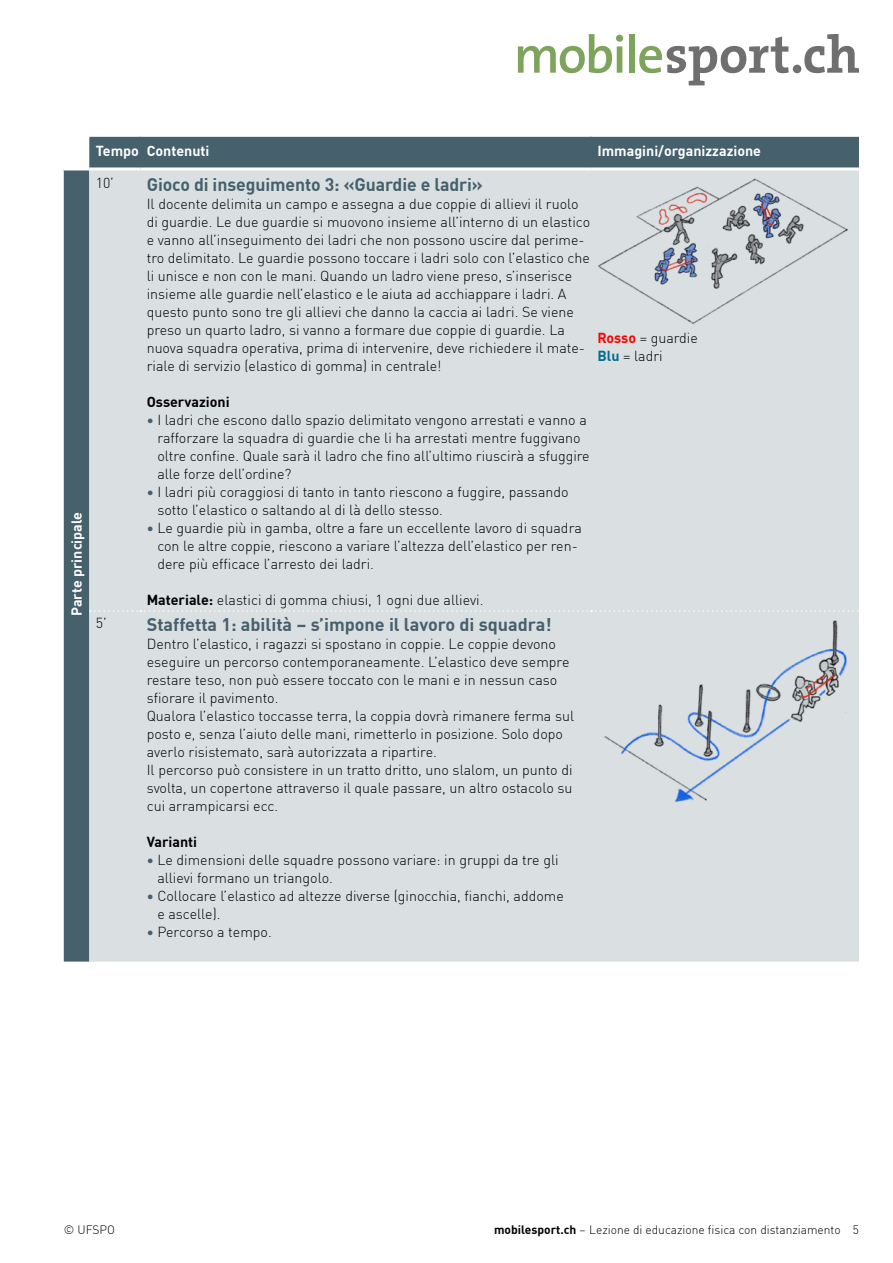
<style>
.page{position:relative;width:893px;height:1263px;background:#fff}
.page>*{position:absolute;margin:0;border:0;box-sizing:border-box;transform-origin:0 0}
.h_Untertitel{font:700 18px "DINOT";letter-spacing:-.005em;color:#46606c}
.Tabellenzelle{font:300 14.25px/18px "DINOT";color:#000}
.Tabellenkopf{font:700 14.25px "DINOT";color:#fff}
.h3_Untertitel{font:700 14.25px "DINOT";color:#000}
.h3_Untertitel-2{font:700 14.25px "DINOT";color:#fff}
.t1{font:300 12px "DINOT";color:#000}
.s1{font-weight:700;color:#46606c}
.s2{font-weight:700}
.s3{font-weight:700;color:#f00}
.s4{font-weight:700;color:#006d8f}
</style>
<div class="page">
<svg style="left:518px;top:34px;width:105px;height:39px"></svg>
<div style="left:629px;top:34px;width:6px;height:39px;background:#7ea35d"></div>
<svg style="left:639px;top:37px;width:150px;height:48px"></svg>
<div style="left:793px;top:65px;width:8px;height:8px;background:#706f6f;border-radius:50%"></div>
<svg style="left:804px;top:34px;width:55px;height:39px"></svg>
<div style="left:64px;top:137px;width:795px;height:824px;background:#46606c"></div>
<div style="left:89px;top:170px;width:770px;height:791px;background:#dadfe2"></div>
<hr style="left:64px;top:136px;width:25px;height:2px;background:#fff">
<hr style="left:140px;top:137px;width:1px;height:30px;background:#46606c">
<hr style="left:590px;top:137px;width:2px;height:30px;background:#46606c">
<hr style="left:64px;top:167px;width:25px;height:3px;background:#fff">
<hr style="left:89px;top:167px;width:51px;height:3px;background:#fff">
<hr style="left:140px;top:167px;width:451px;height:3px;background:#fff">
<hr style="left:591px;top:167px;width:268px;height:3px;background:#fff">
<svg style="left:90px;top:610px;width:769px;height:2px;background:#e0e4e7"></svg>
<img style="left:597px;top:177px;width:252px;height:148px">
<img style="left:597px;top:617px;width:252px;height:189px">
<h3 class="h3_Untertitel-2" style="left:66px;top:616px;width:106px;rotate:-90deg">Parte principale</h3>
<p class="Tabellenkopf" style="left:96px;top:140px;width:45px">Tempo</p>
<p class="Tabellenkopf" style="left:147px;top:140px;width:64px">Contenuti</p>
<p class="Tabellenkopf" style="left:597px;top:140px;width:165px">Immagini/organizzazione</p>
<p class="Tabellenzelle" style="left:96px;top:172px;width:20px">10’</p>
<h2 class="h_Untertitel" style="left:147px;top:170px;width:338px">Gioco di inseguimento 3: «Guardie e ladri»</h2>
<p class="Tabellenzelle" style="left:147px;top:193px;width:445px">Il docente delimita un campo e assegna a due coppie di allievi il ruolo di guardie. Le due guardie si muovono insieme all’interno di un elastico e vanno all’inseguimento dei ladri che non possono uscire dal perime&shy;tro delimitato. Le guardie possono toccare i ladri solo con l’elastico che li unisce e non con le mani. Quando un ladro viene preso, s’inserisce insieme alle guardie nell’elastico e le aiuta ad acchiappare i ladri. A questo punto sono tre gli allievi che danno la caccia ai ladri. Se viene preso un quarto ladro, si vanno a formare due coppie di guardie. La nuova squadra operativa, prima di intervenire, deve richiedere il mate&shy;riale di servizio (elastico di gomma) in centrale!</p>
<h3 class="h3_Untertitel" style="left:147px;top:390px;width:84px">Osservazioni</h3>
<p class="Tabellenzelle" style="left:157px;top:409px;width:434px;text-indent:-11px"><span class="s1">•</span> I ladri che escono dallo spazio delimitato vengono arrestati e vanno a rafforzare la squadra di guardie che li ha arrestati mentre fuggivano oltre confine. Quale sarà il ladro che fino all’ultimo riuscirà a sfuggire alle forze dell’ordine?</p>
<p class="Tabellenzelle" style="left:157px;top:481px;width:413px;text-indent:-11px"><span class="s1">•</span> I ladri più coraggiosi di tanto in tanto riescono a fuggire, passando sotto l’elastico o saltando al di là dello stesso.</p>
<p class="Tabellenzelle" style="left:157px;top:517px;width:426px;text-indent:-11px"><span class="s1">•</span> Le guardie più in gamba, oltre a fare un eccellente lavoro di squadra con le altre coppie, riescono a variare l’altezza dell’elastico per ren&shy;dere più efficace l’arresto dei ladri.</p>
<p class="Tabellenzelle" style="left:147px;top:589px;width:338px"><span class="s2">Materiale:</span> elastici di gomma chiusi, 1 ogni due allievi.</p>
<p class="Tabellenzelle" style="left:96px;top:613px;width:13px">5’</p>
<h2 class="h_Untertitel" style="left:147px;top:611px;width:407px">Staffetta 1: abilità – s’impone il lavoro di squadra!</h2>
<p class="Tabellenzelle" style="left:147px;top:634px;width:424px">Dentro l’elastico, i ragazzi si spostano in coppie. Le coppie devono eseguire un percorso contemporaneamente. L’elastico deve sempre restare teso, non può essere toccato con le mani e in nessun caso sfiorare il pavimento.</p>
<p class="Tabellenzelle" style="left:147px;top:706px;width:429px">Qualora l’elastico toccasse terra, la coppia dovrà rimanere ferma sul posto e, senza l’aiuto delle mani, rimetterlo in posizione. Solo dopo averlo risistemato, sarà autorizzata a ripartire.</p>
<p class="Tabellenzelle" style="left:147px;top:760px;width:427px;text-align:justify">Il percorso può consistere in un tratto dritto, uno slalom, un punto di svolta, un copertone attraverso il quale passare, un altro ostacolo su cui arrampicarsi ecc.</p>
<h3 class="h3_Untertitel" style="left:147px;top:831px;width:52px">Varianti</h3>
<p class="Tabellenzelle" style="left:157px;top:850px;width:403px;text-indent:-11px"><span class="s1">•</span> Le dimensioni delle squadre possono variare: in gruppi da tre gli allievi formano un triangolo.</p>
<p class="Tabellenzelle" style="left:157px;top:886px;width:408px;text-indent:-11px"><span class="s1">•</span> Collocare l’elastico ad altezze diverse (ginocchia, fianchi, addome e ascelle).</p>
<p class="Tabellenzelle" style="left:147px;top:922px;width:127px"><span class="s1">•</span> Percorso a tempo.</p>
<p class="Tabellenzelle" style="left:597px;top:327px;width:102px"><span class="s3">Rosso</span> = guardie</p>
<p class="Tabellenzelle" style="left:597px;top:345px;width:67px"><span class="s4">Blu</span> = ladri</p>
<p class="t1" style="left:64px;top:1220px;width:53px">© UFSPO</p>
<p class="t1" style="left:494px;top:1220px;width:366px"><span class="s2">mobilesport.ch</span> – Lezione di educazione fisica con distanziamento 5</p>
</div>
